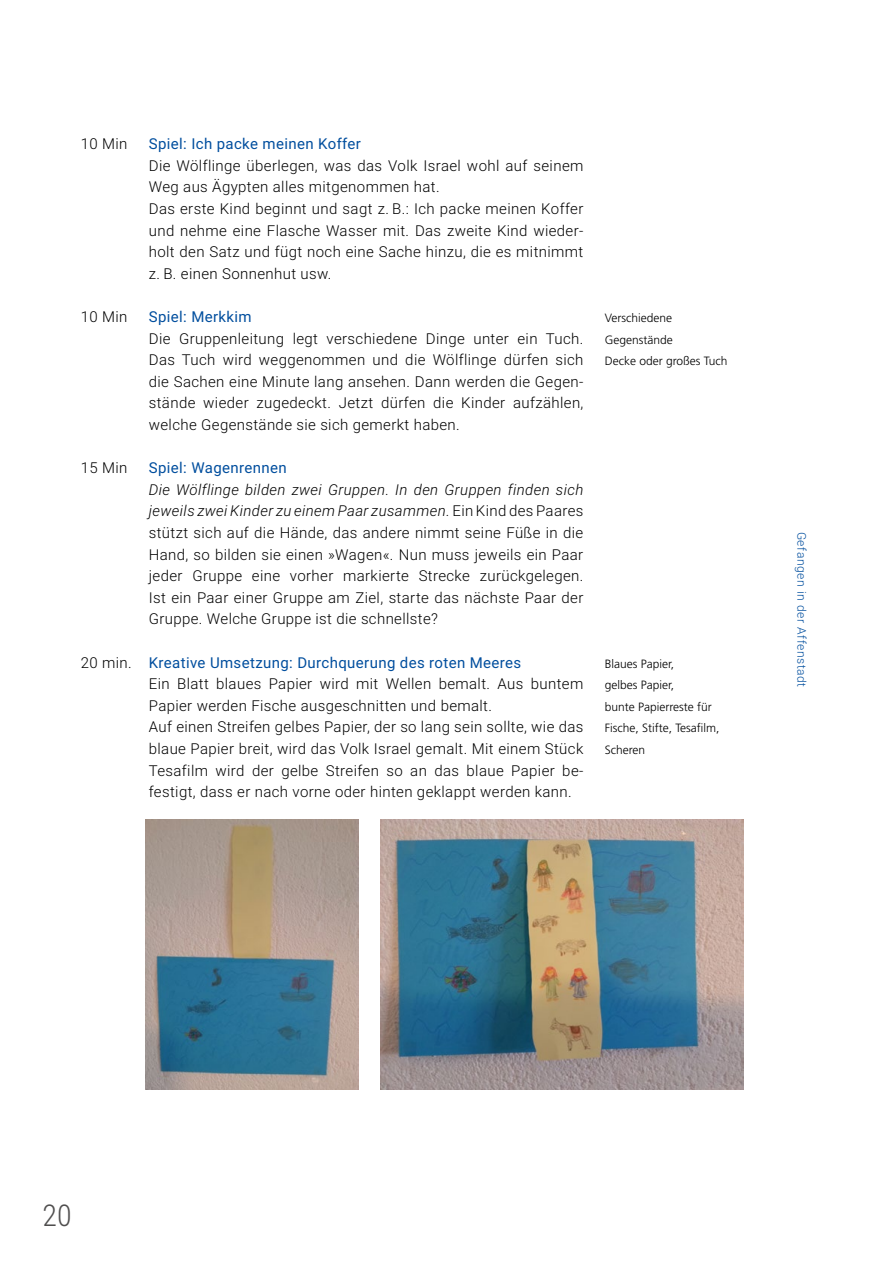
<style>
.page{position:relative;width:893px;height:1263px;background:#fff}
.page>*{position:absolute;margin:0;border:0;box-sizing:border-box;transform-origin:0 0}
.t1{font:300 30px "Roboto Condensed";color:#4f4e4e}
._5_Text{font:300 15px/21.6px "Roboto";letter-spacing:.025em;color:#000;text-align:justify}
._5_Text-2{font:15px "Roboto";letter-spacing:.025em;color:#004e9e}
.Material{font:300 12px/21.6px "Frutiger LT Std";color:#000}
.t2{font:300 12px "Roboto";letter-spacing:.05em;color:#004e9e}
.s1{font-style:italic}
</style>
<div class="page">
<img style="left:145px;top:820px;width:213px;height:270px">
<img style="left:381px;top:820px;width:362px;height:270px">
<p class="_5_Text" style="left:81px;top:132px;width:48px">10 Min</p>
<p class="_5_Text-2" style="left:149px;top:133px;width:214px">Spiel: Ich packe meinen Koffer</p>
<p class="_5_Text" style="left:149px;top:154px;width:436px">Die Wölflinge überlegen, was das Volk Israel wohl auf seinem<br>Weg aus Ägypten alles mitgenommen hat.</p>
<p class="_5_Text" style="left:149px;top:197px;width:436px">Das erste Kind beginnt und sagt z. B.: Ich packe meinen Koffer und nehme eine Flasche Wasser mit. Das zweite Kind wieder&shy;holt den Satz und fügt noch eine Sache hinzu, die es mitnimmt z. B. einen Sonnenhut usw.</p>
<p class="_5_Text" style="left:81px;top:305px;width:48px">10 Min</p>
<p class="_5_Text-2" style="left:149px;top:306px;width:104px">Spiel: Merkkim</p>
<p class="_5_Text" style="left:149px;top:327px;width:436px">Die Gruppenleitung legt verschiedene Dinge unter ein Tuch.<br>Das Tuch wird weggenommen und die Wölflinge dürfen sich die Sachen eine Minute lang ansehen. Dann werden die Gegen&shy;stände wieder zugedeckt. Jetzt dürfen die Kinder aufzählen, welche Gegenstände sie sich gemerkt haben.</p>
<p class="_5_Text" style="left:81px;top:456px;width:48px">15 Min</p>
<p class="_5_Text-2" style="left:149px;top:457px;width:139px">Spiel: Wagenrennen</p>
<p class="_5_Text" style="left:149px;top:478px;width:436px"><span class="s1">Die Wölflinge bilden zwei Gruppen. In den Gruppen finden sich jeweils zwei Kinder zu einem Paar zusammen.</span> Ein Kind des Paares stützt sich auf die Hände, das andere nimmt seine Füße in die Hand, so bilden sie einen »Wagen«. Nun muss jeweils ein Paar jeder Gruppe eine vorher markierte Strecke zurückgelegen.<br>Ist ein Paar einer Gruppe am Ziel, starte das nächste Paar der Gruppe. Welche Gruppe ist die schnellste?</p>
<p class="_5_Text" style="left:81px;top:651px;width:52px">20 min.</p>
<p class="_5_Text-2" style="left:149px;top:652px;width:374px">Kreative Umsetzung: Durchquerung des roten Meeres</p>
<p class="_5_Text" style="left:149px;top:672px;width:436px">Ein Blatt blaues Papier wird mit Wellen bemalt. Aus buntem<br>Papier werden Fische ausgeschnitten und bemalt.</p>
<p class="_5_Text" style="left:149px;top:716px;width:436px">Auf einen Streifen gelbes Papier, der so lang sein sollte, wie das blaue Papier breit, wird das Volk Israel gemalt. Mit einem Stück Tesafilm wird der gelbe Streifen so an das blaue Papier be&shy;festigt, dass er nach vorne oder hinten geklappt werden kann.</p>
<p class="Material" style="left:605px;top:307px;width:70px">Verschiedene<br>Gegenstände</p>
<p class="Material" style="left:605px;top:350px;width:124px">Decke oder großes Tuch</p>
<p class="Material" style="left:605px;top:653px;width:71px">Blaues Papier,</p>
<p class="Material" style="left:605px;top:674px;width:71px">gelbes Papier,</p>
<p class="Material" style="left:605px;top:696px;width:116px">bunte Papierreste für<br>Fische, Stifte, Tesafilm,<br>Scheren</p>
<p class="t2" style="left:810px;top:531px;width:157px;rotate:90deg">Gefangen in der Affenstadt</p>
<h1 class="t1" style="left:43px;top:1194px;width:31px">20</h1>
</div>
